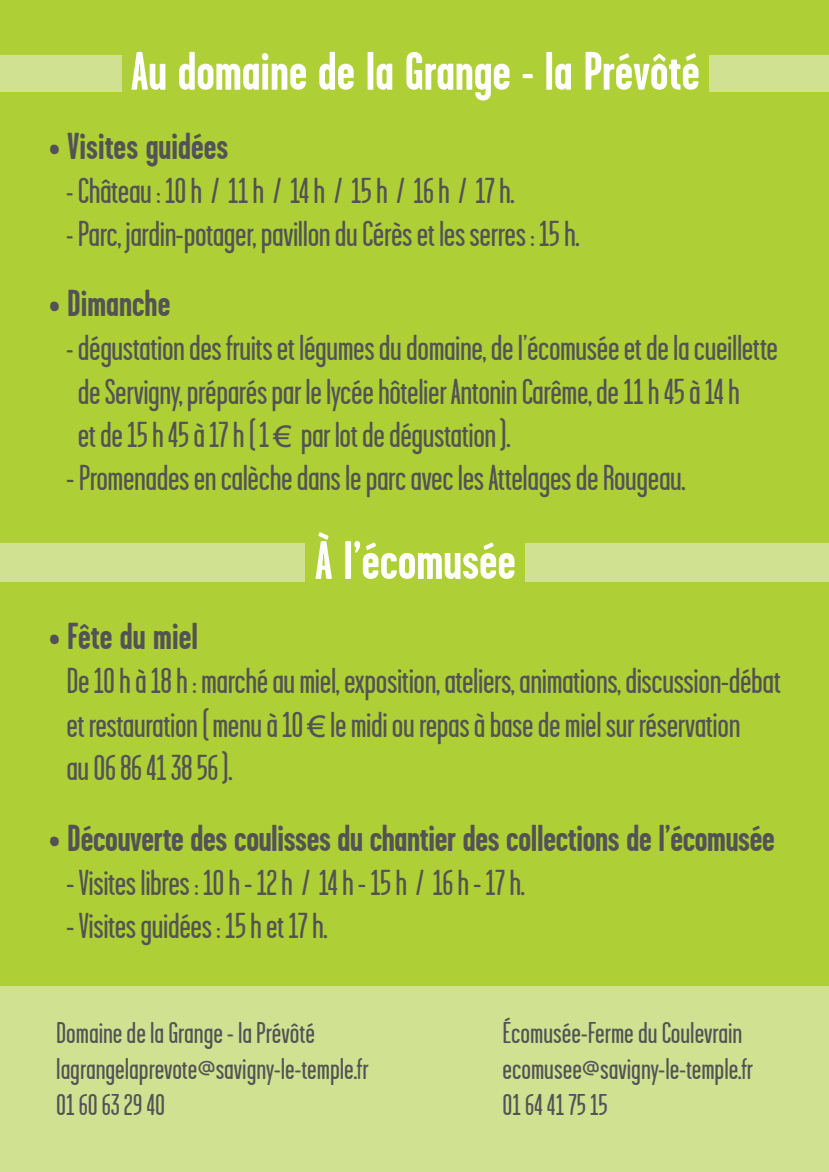
<style>
.page{position:relative;width:829px;height:1172px;background:#fff}
.page>*{position:absolute;margin:0;border:0;box-sizing:border-box;transform-origin:0 0}
.t1{font:700 54px "Garage Gothic";color:#fff}
.t2{font:700 37.5px "Garage Gothic";letter-spacing:-.01em;color:#535355}
.t3{font:36px/43.2px "Garage Gothic";letter-spacing:-.01em;color:#535355;scale:1.1 1}
.t4{font:30px "Garage Gothic";color:#535355;scale:1.1 1}
.s1{font-size:34.5px}
.s2{font-family:"Arial";font-size:30px}
</style>
<div class="page">
<div style="left:0;top:0;width:829px;height:1171px;background:#aed036"></div>
<div style="left:0;top:986px;width:829px;height:185px;background:#d0e291"></div>
<div style="left:0;top:543px;width:305px;height:39px;background:#d0e291"></div>
<div style="left:0;top:55px;width:121px;height:37px;background:#d0e291"></div>
<div style="left:526px;top:543px;width:303px;height:39px;background:#d0e291"></div>
<div style="left:709px;top:55px;width:120px;height:37px;background:#d0e291"></div>
<h1 class="t1" style="left:131px;top:39px;width:570px">Au domaine de la Grange - la Prévôté</h1>
<p class="t2" style="left:49px;top:124px;width:181px">• Visites guidées</p>
<p class="t3" style="left:66px;top:169px;width:409px"><span class="s1">-</span> Château : 10 h / 11 h / 14 h / 15 h / 16 h / 17 h.</p>
<p class="t3" style="left:66px;top:212px;width:468px"><span class="s1">-</span> Parc, jardin-potager, pavillon du Cérès et les serres : 15 h.</p>
<p class="t2" style="left:49px;top:281px;width:123px">• Dimanche</p>
<p class="t3" style="left:78px;top:326px;width:638px;text-indent:-11px"><span class="s1">-</span> dégustation des fruits et légumes du domaine, de l’écomusée et de la cueillette de Servigny, préparés par le lycée hôtelier Antonin Carême, de 11 h 45 à 14 h<br>et de 15 h 45 à 17 h ( 1 <span class="s2">€</span> par lot de dégustation ).</p>
<p class="t3" style="left:66px;top:456px;width:564px">- Promenades en calèche dans le parc avec les Attelages de Rougeau.</p>
<h1 class="t1" style="left:315px;top:528px;width:203px">À l’écomusée</h1>
<p class="t2" style="left:49px;top:614px;width:150px">• Fête du miel</p>
<p class="t3" style="left:66px;top:659px;width:651px">De 10 h à 18 h : marché au miel, exposition, ateliers, animations, discussion-débat et restauration ( menu à 10 <span class="s2">€</span>le midi ou repas à base de miel sur réservation<br>au 06 86 41 38 56 ).</p>
<p class="t2" style="left:49px;top:816px;width:727px">• Découverte des coulisses du chantier des collections de l’écomusée</p>
<p class="t3" style="left:66px;top:860px;width:418px">- Visites libres : 10 h - 12 h / 14 h - 15 h / 16 h - 17 h.</p>
<p class="t3" style="left:66px;top:904px;width:239px">- Visites guidées : 15 h et 17 h.</p>
<p class="t4" style="left:56px;top:1014px;width:237px">Domaine de la Grange - la Prévôté</p>
<p class="t4" style="left:502px;top:1014px;width:219px">Écomusée-Ferme du Coulevrain</p>
<p class="t4" style="left:56px;top:1050px;width:285px">lagrangelaprevote@savigny-le-temple.fr</p>
<p class="t4" style="left:502px;top:1050px;width:229px">ecomusee@savigny-le-temple.fr</p>
<p class="t4" style="left:56px;top:1086px;width:100px">01 60 63 29 40</p>
<p class="t4" style="left:502px;top:1086px;width:97px">01 64 41 75 15</p>
</div>
